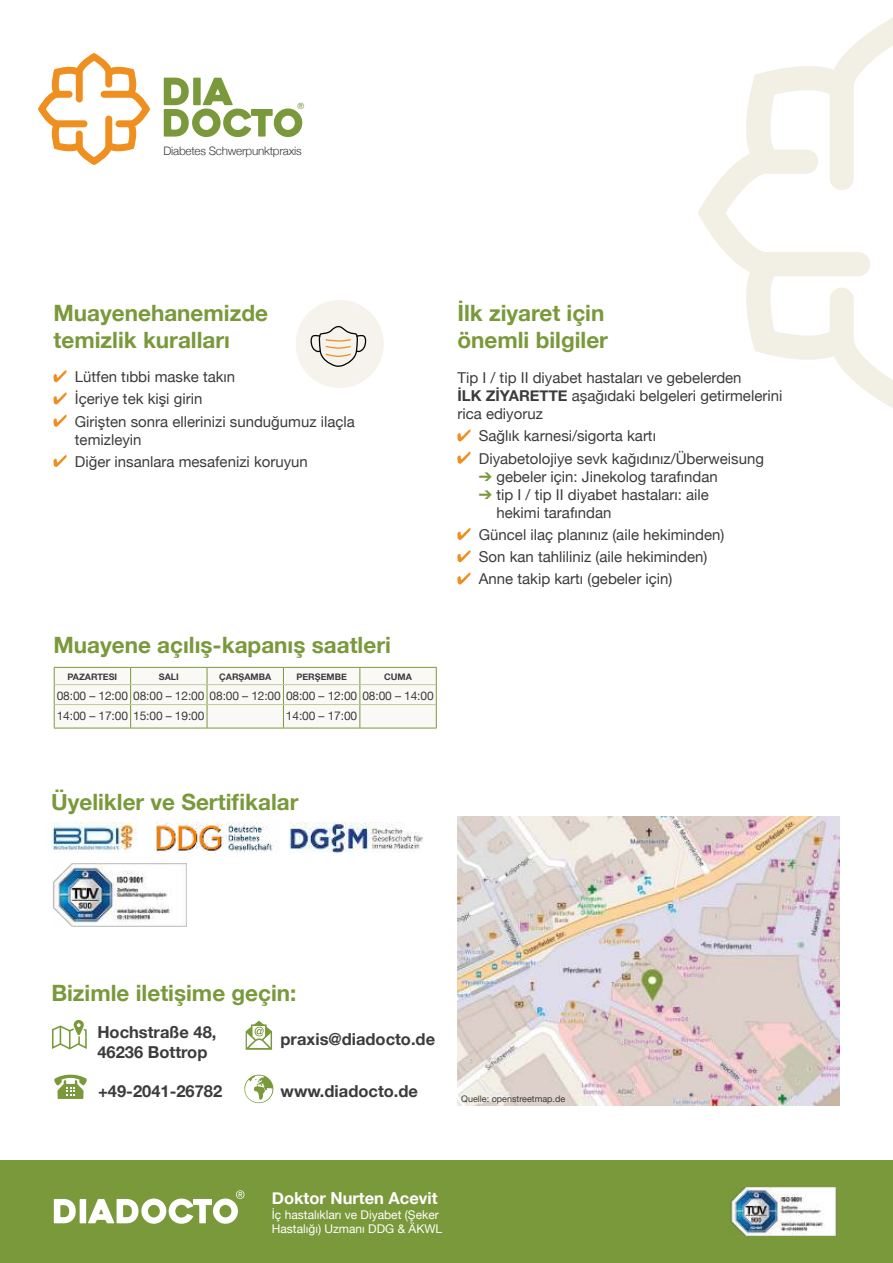
<style>
.page{position:relative;width:893px;height:1263px;background:#fff}
.page>*{position:absolute;margin:0;border:0;box-sizing:border-box;transform-origin:0 0}
.t1{font:700 22.5px/27px "Helvetica Neue";color:#7a993b}
.t2{font:700 16.5px/19.8px "Helvetica Neue";color:#3c3c3b}
.t3{font:700 16.5px "Helvetica Neue";color:#fff}
.t4{font:15px/22.2px "Helvetica Neue";color:#3c3c3b}
.t5{font:12px/20px "Helvetica Neue";letter-spacing:-.01em;color:#3c3c3b}
.t6{font:12px/14.4px "Helvetica Neue";color:#fff}
.t7{font:300 11.7px "Helvetica Neue";letter-spacing:-.02em;color:#3c3c3b}
.t8{font:700 9px "Helvetica Neue";color:#3c3c3b}
.t9{font:9px "Helvetica Neue";color:#3c3c3b}
.t10{font:8.4px "Helvetica Neue";color:#79993b}
.s1{font-weight:700}
.s2{color:#7a993b}
</style>
<div class="page">
<div style="left:0;top:1161px;width:893px;height:102px;background:#7a993b"></div>
<svg style="left:54px;top:370px;width:13px;height:12px"></svg>
<svg style="left:54px;top:392px;width:13px;height:12px"></svg>
<svg style="left:54px;top:415px;width:13px;height:12px"></svg>
<svg style="left:54px;top:455px;width:13px;height:12px"></svg>
<svg style="left:457px;top:429px;width:13px;height:12px"></svg>
<svg style="left:457px;top:452px;width:13px;height:12px"></svg>
<svg style="left:457px;top:528px;width:13px;height:12px"></svg>
<svg style="left:457px;top:550px;width:13px;height:12px"></svg>
<svg style="left:457px;top:572px;width:13px;height:12px"></svg>
<svg style="left:698px;top:18px;width:195px;height:390px"></svg>
<svg style="left:164px;top:78px;width:138px;height:59px"></svg>
<svg style="left:38px;top:53px;width:112px;height:112px"></svg>
<svg style="left:54px;top:1190px;width:190px;height:34px"></svg>
<img style="left:730px;top:1187px;width:107px;height:48px">
<div style="left:295px;top:299px;width:89px;height:89px;background:#f5f3eb;border-radius:50%"></div>
<svg style="left:310px;top:326px;width:57px;height:41px"></svg>
<img style="left:457px;top:816px;width:383px;height:290px">
<hr style="left:54px;top:728px;width:77px;height:1px;background:#7a993b">
<hr style="left:131px;top:728px;width:76px;height:1px;background:#7a993b">
<hr style="left:207px;top:728px;width:76px;height:1px;background:#7a993b">
<hr style="left:283px;top:728px;width:77px;height:1px;background:#7a993b">
<svg style="left:54px;top:667px;width:383px;height:61px"></svg>
<hr style="left:360px;top:728px;width:77px;height:1px;background:#7a993b">
<svg style="left:54px;top:1075px;width:33px;height:24px"></svg>
<svg style="left:245px;top:1020px;width:28px;height:30px"></svg>
<svg style="left:244px;top:1075px;width:29px;height:28px"></svg>
<svg style="left:52px;top:1020px;width:35px;height:30px"></svg>
<img style="left:53px;top:864px;width:133px;height:62px">
<img style="left:50px;top:822px;width:87px;height:30px">
<img style="left:156px;top:822px;width:118px;height:30px">
<img style="left:290px;top:822px;width:133px;height:30px">
<p class="t10" style="left:297px;top:101px;width:8px">®</p>
<p class="t7" style="left:163px;top:147px;width:140px">Diabetes Schwerpunktpraxis</p>
<h1 class="t1" style="left:54px;top:300px;width:216px">Muayenehanemizde temizlik kuralları</h1>
<p class="t4" style="left:75px;top:366px;width:281px">Lütfen tıbbi maske takın<br>İçeriye tek kişi girin<br>Girişten sonra ellerinizi sunduğumuz ilaçla</p>
<p class="t4" style="left:75px;top:429px;width:235px">temizleyin<br>Diğer insanlara mesafenizi koruyun</p>
<h1 class="t1" style="left:54px;top:632px;width:339px">Muayene açılış-kapanış saatleri</h1>
<p class="t8" style="left:68px;top:670px;width:51px">PAZARTESI</p>
<p class="t8" style="left:159px;top:670px;width:21px">SALI</p>
<p class="t8" style="left:219px;top:670px;width:54px">ÇARŞAMBA</p>
<p class="t8" style="left:296px;top:670px;width:52px">PERŞEMBE</p>
<p class="t8" style="left:384px;top:670px;width:29px">CUMA</p>
<p class="t5" style="left:57px;top:687px;width:378px">08:00 – 12:00 08:00 – 12:00 08:00 – 12:00 08:00 – 12:00 08:00 – 14:00<br>14:00 – 17:00 15:00 – 19:00</p>
<p class="t5" style="left:286px;top:707px;width:73px">14:00 – 17:00</p>
<h1 class="t1" style="left:457px;top:300px;width:152px">İlk ziyaret için önemli bilgiler</h1>
<p class="t4" style="left:457px;top:369px;width:326px;line-height:18px">Tip I / tip II diyabet hastaları ve gebelerden<br><span class="s1">İLK ZİYARETTE</span> aşağıdaki belgeleri getirmelerini rica ediyoruz</p>
<p class="t4" style="left:479px;top:426px;width:287px">Sağlık karnesi/sigorta kartı<br>Diyabetolojiye sevk kağıdınız/Überweisung</p>
<p class="t4" style="left:479px;top:466px;width:240px"><span class="s2">➔</span> gebeler için: Jinekolog tarafından</p>
<p class="t4" style="left:496px;top:486px;width:214px;line-height:18px;text-indent:-18px"><span class="s2">➔</span> tip I / tip II diyabet hastaları: aile hekimi tarafından</p>
<p class="t4" style="left:479px;top:524px;width:247px">Güncel ilaç planınız (aile hekiminden)<br>Son kan tahliliniz (aile hekiminden)<br>Anne takip kartı (gebeler için)</p>
<h1 class="t1" style="left:51px;top:789px;width:249px">Üyelikler ve Sertifikalar</h1>
<h1 class="t1" style="left:51px;top:980px;width:247px">Bizimle iletişime geçin:</h1>
<p class="t2" style="left:97px;top:1023px;width:121px">Hochstraße 48,<br>46236 Bottrop</p>
<p class="t2" style="left:98px;top:1082px;width:126px">+49-2041-26782</p>
<p class="t2" style="left:281px;top:1029px;width:156px">praxis@diadocto.de</p>
<p class="t2" style="left:281px;top:1082px;width:139px">www.diadocto.de</p>
<p class="t9" style="left:461px;top:1092px;width:106px">Quelle: openstreetmap.de</p>
<p class="t3" style="left:272px;top:1185px;width:167px">Doktor Nurten Acevit</p>
<p class="t6" style="left:272px;top:1208px;width:172px">İç hastalıkları ve Diyabet (Şeker<br>Hastalığı) Uzmanı DDG &amp; ÄKWL</p>
</div>
